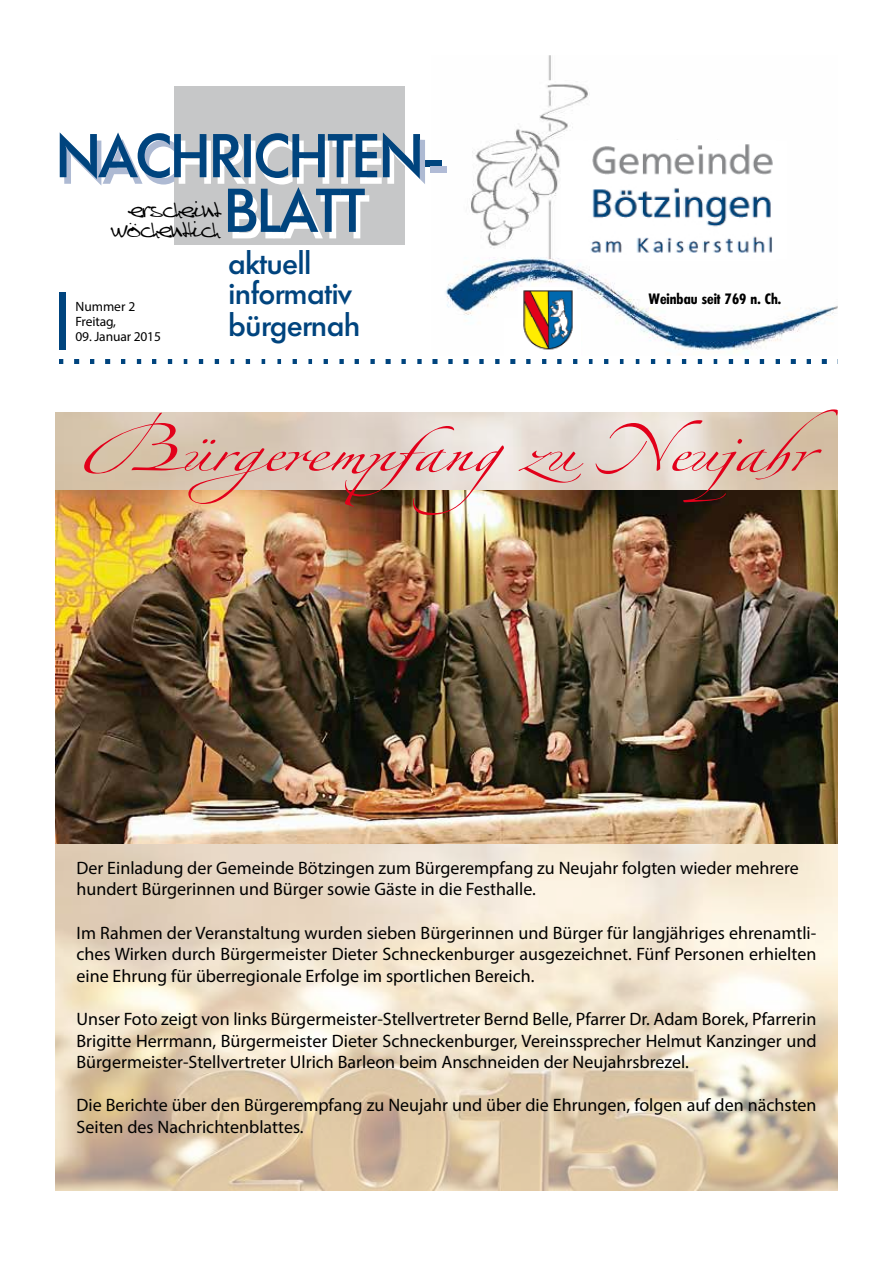
<style>
.page{position:relative;width:893px;height:1263px;background:#fff}
.page>*{position:absolute;margin:0;border:0;box-sizing:border-box;transform-origin:0 0}
.t1{font:84.75px "Zapfino Extra LT Pro";color:#e2001a;scale:1.27 1}
.t2{font:500 59.85px/54.6px "Limerick";color:#00447e;scale:.96 1}
.t3{font:500 29.1px/30.8px "Limerick";color:#00447e}
.t4{font:18px/21.6px "Myriad Pro";color:#000}
.t5{font:17.55px/19.5px "Steve";color:#000;text-align:right}
.t6{font:600 condensed 14.55px "Limerick";color:#000}
.t7{font:13.5px/15px "Myriad Pro";letter-spacing:-.01em;color:#000}
</style>
<div class="page">
<div style="left:174px;top:87px;width:231px;height:158px;background:#c6c7c8"></div>
<svg style="left:420px;top:140px;width:5px;height:44px"></svg>
<div style="left:430px;top:166px;width:17px;height:6px;background:#aebad3"></div>
<img style="left:441px;top:55px;width:397px;height:300px">
<svg style="left:431px;top:172px;width:15px;height:1px"></svg>
<svg style="left:431px;top:160px;width:10px;height:6px"></svg>
<img style="left:441px;top:166px;width:6px;height:6px">
<div style="left:505px;top:318px;width:76px;height:51px;background:#fff"></div>
<img style="left:519px;top:288px;width:58px;height:62px">
<div style="left:562px;top:142px;width:225px;height:117px;background:#fff"></div>
<img style="left:588px;top:140px;width:188px;height:120px">
<div style="left:59px;top:292px;width:7px;height:58px;background:#00447e"></div>
<img style="left:59px;top:360px;width:779px;height:4px">
<img style="left:55px;top:413px;width:783px;height:778px">
<img style="left:55px;top:490px;width:783px;height:353px">
<h2 class="t2" style="left:225px;top:128px;width:228px;text-indent:-168px">NACHRICHTEN-<br>BLATT</h2>
<p class="t5" style="left:112px;top:201px;width:110px">erscheint wöchentlich</p>
<p class="t7" style="left:75px;top:299px;width:61px">Nummer 2<br>Freitag,</p>
<p class="t7" style="left:75px;top:329px;width:87px">09. Januar 2015</p>
<h3 class="t3" style="left:228px;top:248px;width:133px">aktuell informativ bürgernah</h3>
<p class="t6" style="left:649px;top:291px;width:134px">Weinbau seit 769 n. Ch.</p>
<h1 class="t1" style="left:83px;top:391px;width:603px">Bürgerempfangzu Neujahr</h1>
<p class="t4" style="left:77px;top:857px;width:724px">Der Einladung der Gemeinde Bötzingen zum Bürgerempfang zu Neujahr folgten wieder mehrere hundert Bürgerinnen und Bürger sowie Gäste in die Festhalle.</p>
<p class="t4" style="left:77px;top:921px;width:741px;text-align:justify">Im Rahmen der Veranstaltung wurden sieben Bürgerinnen und Bürger für langjähriges ehrenamtli&shy;ches Wirken durch Bürgermeister Dieter Schneckenburger ausgezeichnet. Fünf Personen erhielten eine Ehrung für überregionale Erfolge im sportlichen Bereich.</p>
<p class="t4" style="left:77px;top:1008px;width:741px;text-align:justify">Unser Foto zeigt von links Bürgermeister-Stellvertreter Bernd Belle, Pfarrer Dr. Adam Borek, Pfarrerin Brigitte Herrmann, Bürgermeister Dieter Schneckenburger, Vereinssprecher Helmut Kanzinger und Bürgermeister-Stellvertreter Ulrich Barleon beim Anschneiden der Neujahrsbrezel.</p>
<p class="t4" style="left:77px;top:1094px;width:741px">Die Berichte über den Bürgerempfang zu Neujahr und über die Ehrungen, folgen auf den nächsten<br>Seiten des Nachrichtenblattes.</p>
</div>
